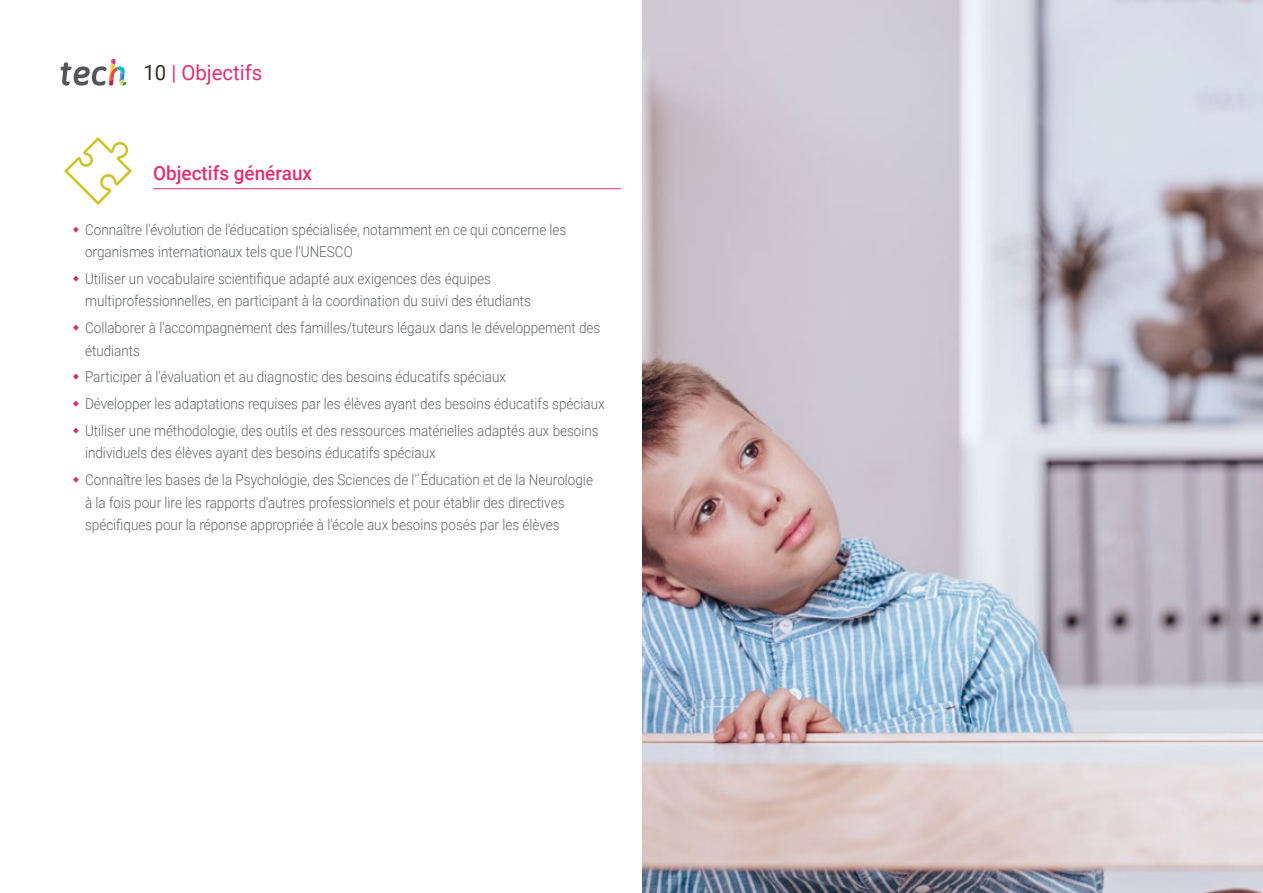
<style>
.page{position:relative;width:1263px;height:893px;background:#fff}
.page>*{position:absolute;margin:0;border:0;box-sizing:border-box;transform-origin:0 0}
.t1{font:21px "Roboto";color:#df3174}
.t2{font:500 19.5px "Roboto";color:#df3174}
.t3{font:300 15px/22.5px "Roboto";color:#61646a;scale:.9 1}
.s1{color:#312e20}
</style>
<div class="page">
<hr style="left:153px;top:188px;width:468px;height:1px;background:#df3174">
<svg style="left:64px;top:137px;width:68px;height:68px"></svg>
<svg style="left:61px;top:59px;width:65px;height:27px"></svg>
<img style="left:642px;top:0;width:621px;height:893px">
<h1 class="t1" style="left:144px;top:57px;width:120px"><span class="s1">10</span> | Objectifs</h1>
<h2 class="t2" style="left:153px;top:160px;width:160px">Objectifs généraux</h2>
<p class="t3" style="left:85px;top:217px;width:536px">Connaître l'évolution de l'éducation spécialisée, notamment en ce qui concerne les organismes internationaux tels que l'UNESCO</p>
<p class="t3" style="left:85px;top:267px;width:497px">Utiliser un vocabulaire scientifique adapté aux exigences des équipes multiprofessionnelles, en participant à la coordination du suivi des étudiants</p>
<p class="t3" style="left:85px;top:316px;width:574px">Collaborer à l'accompagnement des familles/tuteurs légaux dans le développement des étudiants</p>
<p class="t3" style="left:85px;top:363px;width:579px;line-height:26.7px">Participer à l'évaluation et au diagnostic des besoins éducatifs spéciaux<br>Développer les adaptations requises par les élèves ayant des besoins éducatifs spéciaux<br>Utiliser une méthodologie, des outils et des ressources matérielles adaptés aux besoins</p>
<p class="t3" style="left:85px;top:439px;width:566px;line-height:26.7px">individuels des élèves ayant des besoins éducatifs spéciaux<br>Connaître les bases de la Psychologie, des Sciences de l'´Éducation et de la Neurologie</p>
<p class="t3" style="left:85px;top:490px;width:534px">à la fois pour lire les rapports d'autres professionnels et pour établir des directives spécifiques pour la réponse appropriée à l'école aux besoins posés par les élèves</p>
</div>
